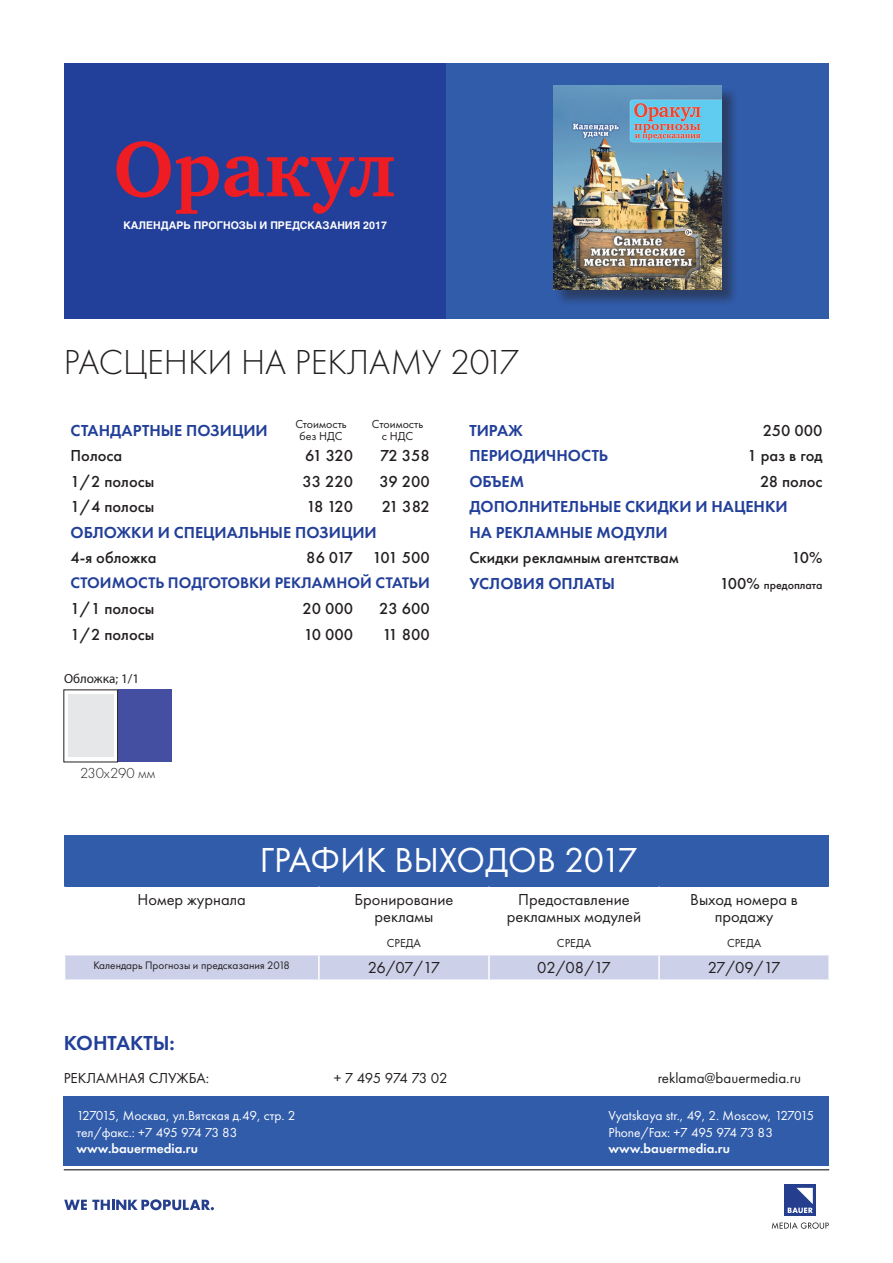
<style>
.page{position:relative;width:893px;height:1263px;background:#fff}
.page>*{position:absolute;margin:0;border:0;box-sizing:border-box;transform-origin:0 0}
.t1{font:300 36px "Futura PT";color:#231f20}
.t2{font:36px "Futura PT";color:#fff}
.t3{font:600 21px "Futura PT";color:#223f99}
.t4{font:500 16.5px "Futura PT";color:#231f20}
.t5{font:600 16.5px "Futura PT";color:#223f99}
.t6{font:16.5px/16.5px "Futura PT";color:#231f20;text-align:center}
.t7{font:600 15.9px "Futura PT";color:#223f99}
.t8{font:15px "Futura PT";color:#231f20}
.t9{font:15px "Futura PT";letter-spacing:-.04em;color:#231f20}
.t10{font:300 15px "Futura PT";color:#231f20}
.t11{font:13.5px "Futura PT";color:#fff}
.t12{font:13.5px "Futura PT";letter-spacing:-.02em;color:#fff}
.t13{font:600 13.5px "Futura PT";color:#fff}
.t14{font:13.2px "Myriad Pro";color:#231f20}
.t15{font:12px "Futura PT";color:#231f20}
.t16{font:500 12px "Futura PT";color:#231f20}
.t17{font:11.25px "Futura PT";color:#231f20}
.t18{font:700 10.5px "Helios";color:#fff}
.s1{font-size:16.5px}
</style>
<div class="page">
<div style="left:64px;top:64px;width:382px;height:255px;background:#223f99"></div>
<div style="left:446px;top:64px;width:383px;height:255px;background:#315caa"></div>
<hr style="left:64px;top:1169px;width:765px;height:1px;background:#000">
<svg style="left:772px;top:1222px;width:57px;height:7px"></svg>
<div style="left:785px;top:1185px;width:31px;height:31px;background:#253f8e"></div>
<svg style="left:788px;top:1188px;width:25px;height:25px"></svg>
<svg style="left:64px;top:1199px;width:150px;height:11px"></svg>
<div style="left:64px;top:1096px;width:765px;height:70px;background:#315caa"></div>
<div style="left:555px;top:86px;width:184px;height:221px;background:#231f20;opacity:.5"></div>
<img style="left:554px;top:85px;width:168px;height:204px">
<svg style="left:116px;top:141px;width:278px;height:73px"></svg>
<div style="left:65px;top:836px;width:764px;height:51px;background:#315caa"></div>
<div style="left:65px;top:955px;width:763px;height:24px;background:#ccd0e8"></div>
<hr style="left:318px;top:955px;width:2px;height:24px;background:#fff">
<hr style="left:488px;top:955px;width:2px;height:24px;background:#fff">
<hr style="left:658px;top:955px;width:2px;height:24px;background:#fff">
<div style="left:118px;top:690px;width:53px;height:72px;background:#444fa1"></div>
<div style="left:68px;top:694px;width:45px;height:63px;background:#e6e7e9"></div>
<p class="t18" style="left:123px;top:219px;width:265px">КАЛЕНДАРЬ ПРОГНОЗЫ И ПРЕДСКАЗАНИЯ 2017</p>
<p class="t1" style="left:64px;top:342px;width:457px">РАСЦЕНКИ НА РЕКЛАМУ 2017</p>
<p class="t5" style="left:71px;top:420px;width:199px">СТАНДАРТНЫЕ ПОЗИЦИИ</p>
<p class="t15" style="left:295px;top:417px;width:53px">Стоимость</p>
<p class="t15" style="left:299px;top:429px;width:45px">без НДС</p>
<p class="t15" style="left:372px;top:417px;width:53px">Стоимость</p>
<p class="t15" style="left:382px;top:429px;width:33px">с НДС</p>
<p class="t4" style="left:71px;top:446px;width:53px">Полоса</p>
<p class="t4" style="left:305px;top:446px;width:50px">61 320</p>
<p class="t4" style="left:380px;top:446px;width:51px">72 358</p>
<p class="t4" style="left:71px;top:471px;width:85px">1/2 полосы</p>
<p class="t4" style="left:303px;top:471px;width:52px">33 220</p>
<p class="t4" style="left:379px;top:471px;width:52px">39 200</p>
<p class="t4" style="left:71px;top:497px;width:85px">1/4 полосы</p>
<p class="t4" style="left:306px;top:497px;width:48px">18 120</p>
<p class="t4" style="left:382px;top:497px;width:49px">21 382</p>
<p class="t5" style="left:71px;top:522px;width:308px">ОБЛОЖКИ И СПЕЦИАЛЬНЫЕ ПОЗИЦИИ</p>
<p class="t4" style="left:71px;top:548px;width:88px">4-я обложка</p>
<p class="t4" style="left:306px;top:548px;width:48px">86 017</p>
<p class="t4" style="left:372px;top:548px;width:59px">101 500</p>
<p class="t7" style="left:71px;top:573px;width:361px">СТОИМОСТЬ ПОДГОТОВКИ РЕКЛАМНОЙ СТАТЬИ</p>
<p class="t4" style="left:71px;top:599px;width:85px">1/1 полосы</p>
<p class="t4" style="left:303px;top:599px;width:52px">20 000</p>
<p class="t4" style="left:379px;top:599px;width:52px">23 600</p>
<p class="t4" style="left:71px;top:624px;width:85px">1/2 полосы</p>
<p class="t4" style="left:304px;top:624px;width:51px">10 000</p>
<p class="t4" style="left:383px;top:624px;width:49px">11 800</p>
<p class="t14" style="left:64px;top:672px;width:76px">Обложка; 1/1</p>
<p class="t10" style="left:80px;top:765px;width:77px">230x290 мм</p>
<p class="t5" style="left:469px;top:420px;width:55px">ТИРАЖ</p>
<p class="t4" style="left:763px;top:420px;width:61px">250 000</p>
<p class="t5" style="left:469px;top:445px;width:140px">ПЕРИОДИЧНОСТЬ</p>
<p class="t4" style="left:747px;top:446px;width:76px">1 раз в год</p>
<p class="t5" style="left:469px;top:471px;width:56px">ОБЪЕМ</p>
<p class="t4" style="left:760px;top:471px;width:64px">28 полос</p>
<p class="t5" style="left:469px;top:496px;width:320px">ДОПОЛНИТЕЛЬНЫЕ СКИДКИ И НАЦЕНКИ</p>
<p class="t5" style="left:469px;top:522px;width:200px">НА РЕКЛАМНЫЕ МОДУЛИ</p>
<p class="t4" style="left:469px;top:548px;width:211px">Скидки рекламным агентствам</p>
<p class="t4" style="left:792px;top:548px;width:32px">10%</p>
<p class="t5" style="left:469px;top:573px;width:147px">УСЛОВИЯ ОПЛАТЫ</p>
<p class="t16" style="left:720px;top:577px;width:104px"><span class="s1">100%</span> предоплата</p>
<p class="t2" style="left:260px;top:839px;width:379px">ГРАФИК ВЫХОДОВ 2017</p>
<p class="t6" style="left:138px;top:891px;width:110px">Номер журнала</p>
<p class="t6" style="left:354px;top:891px;width:101px">Бронирование</p>
<p class="t6" style="left:375px;top:908px;width:60px">рекламы</p>
<p class="t6" style="left:518px;top:891px;width:113px">Предоставление</p>
<p class="t6" style="left:507px;top:908px;width:136px">рекламных модулей</p>
<p class="t6" style="left:690px;top:891px;width:109px">Выход номера в продажу</p>
<p class="t15" style="left:387px;top:936px;width:36px">СРЕДА</p>
<p class="t15" style="left:557px;top:936px;width:36px">СРЕДА</p>
<p class="t15" style="left:727px;top:936px;width:36px">СРЕДА</p>
<p class="t17" style="left:93px;top:959px;width:198px">Календарь Прогнозы и предсказания 2018</p>
<p class="t6" style="left:368px;top:959px;width:74px">26/07/17</p>
<p class="t6" style="left:537px;top:959px;width:75px">02/08/17</p>
<p class="t6" style="left:708px;top:959px;width:74px">27/09/17</p>
<p class="t3" style="left:64px;top:1030px;width:113px">КОНТАКТЫ:</p>
<p class="t8" style="left:64px;top:1069px;width:147px">РЕКЛАМНАЯ СЛУЖБА:</p>
<p class="t9" style="left:334px;top:1069px;width:115px">+ 7 495 974 73 02</p>
<p class="t8" style="left:658px;top:1069px;width:145px">reklama@bauermedia.ru</p>
<p class="t11" style="left:77px;top:1108px;width:220px">127015, Москва, ул.Вятская д.49, стр. 2</p>
<p class="t12" style="left:77px;top:1124px;width:163px">тел/факс.: +7 495 974 73 83</p>
<p class="t13" style="left:77px;top:1140px;width:123px">www.bauermedia.ru</p>
<p class="t11" style="left:609px;top:1108px;width:207px">Vyatskaya str., 49, 2. Moscow, 127015</p>
<p class="t12" style="left:609px;top:1124px;width:166px">Phone/Fax: +7 495 974 73 83</p>
<p class="t13" style="left:609px;top:1140px;width:123px">www.bauermedia.ru</p>
</div>
